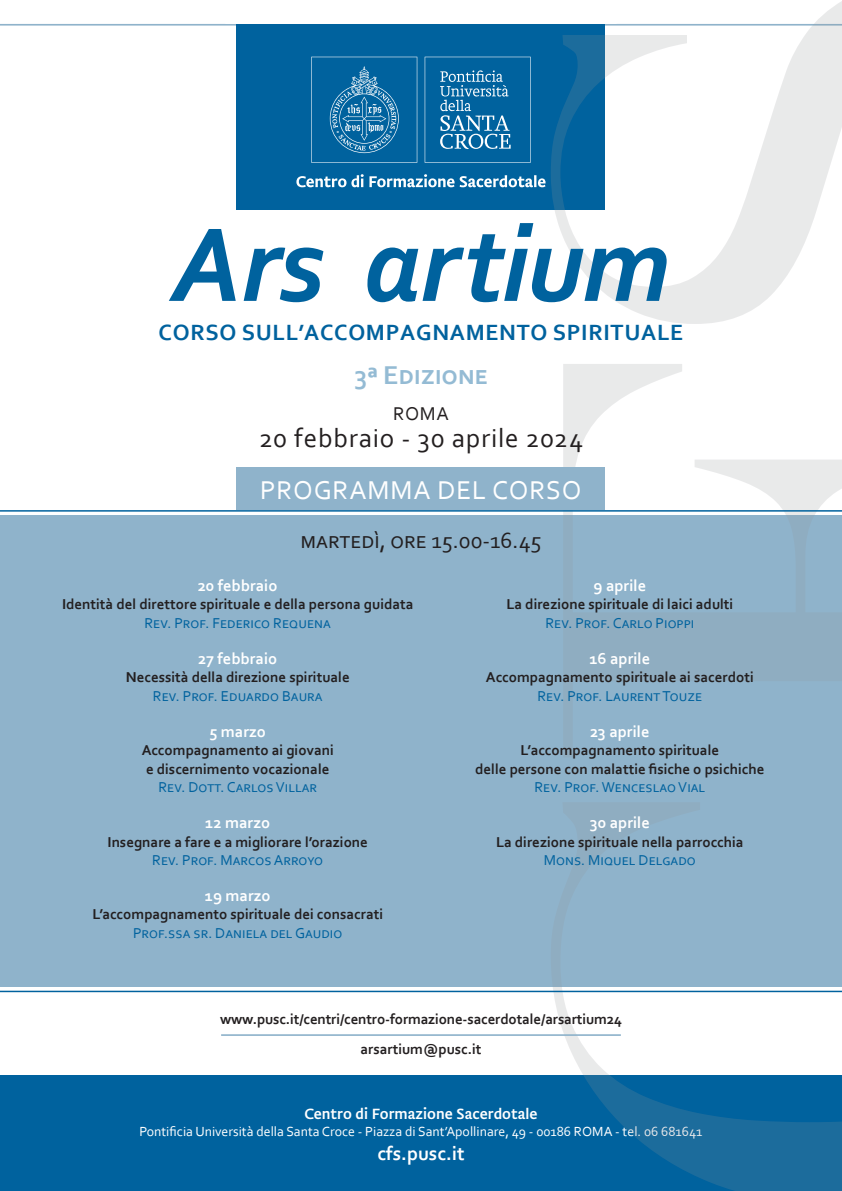
<style>
.page{position:relative;width:842px;height:1191px;background:#fff}
.page>*{position:absolute;margin:0;border:0;box-sizing:border-box;transform-origin:0 0}
.Normale{font:italic 700 110px "Corbel";letter-spacing:-.02em;color:#00629e}
.t1{font:27.2px "Corbel";letter-spacing:.03em;color:#231f20}
.t2{font:27px "Corbel";letter-spacing:.03em;color:#fff}
.Normale-2{font:700 27px "Corbel";color:#94bbd4}
.Normale-3{font:700 23.1px "Corbel";letter-spacing:.03em;color:#00629e}
.Normale-4{font:23px "Corbel";color:#231f20}
.Normale-5{font:700 20px "Corbel";color:#fff}
.t3{font:19.4px "Corbel";color:#231f20}
.Stile_di_paragrafo_3{font:700 16.5px "Corbel";color:#fff}
.Normale-6{font:15.4px "Brioni Sanst Std";color:#fff}
.Stile_di_paragrafo_1{font:700 15px "Corbel";color:#231f20}
.Stile_di_paragrafo_2{font:15px "Corbel";color:#00629e}
.Normale-7{font:700 15px "Corbel";letter-spacing:-.01em;color:#231f20}
.Normale-8{font:13.9px "Corbel";color:#fff}
</style>
<div class="page">
<hr style="left:0;top:24px;width:842px;height:2px;background:#8fb3cb">
<div style="left:237px;top:25px;width:368px;height:185px;background:#00629e"></div>
<div style="left:0;top:515px;width:842px;height:472px;background:#8fb3cb"></div>
<div style="left:0;top:1075px;width:842px;height:116px;background:#00629e"></div>
<svg style="left:296px;top:174px;width:249px;height:13px"></svg>
<svg style="left:311px;top:57px;width:106px;height:106px"></svg>
<svg style="left:425px;top:57px;width:106px;height:106px"></svg>
<svg style="left:551px;top:1px;width:291px;height:1190px"></svg>
<hr style="left:225px;top:22px;width:392px;height:2px;background:#fff">
<hr style="left:0;top:510px;width:842px;height:1px;background:#00629e">
<hr style="left:0;top:990px;width:842px;height:2px;background:#00629e">
<div style="left:237px;top:467px;width:368px;height:43px;background:#8fb3cb"></div>
<hr style="left:221px;top:1034px;width:400px;height:2px;background:#8fb3cb">
<p class="Normale" style="left:172px;top:196px;width:499px">Ars artium</p>
<p class="Normale-3" style="left:159px;top:317px;width:526px">CORSO SULL’ACCOMPAGNAMENTO SPIRITUALE</p>
<p class="Normale-2" style="left:355px;top:359px;width:135px">3ª Edizione</p>
<p class="t3" style="left:393px;top:402px;width:57px">ROMA</p>
<p class="t1" style="left:259px;top:421px;width:325px">20 febbraio - 30 aprile 2024</p>
<p class="t2" style="left:260px;top:473px;width:323px">PROGRAMMA DEL CORSO</p>
<p class="Normale-4" style="left:300px;top:526px;width:243px">martedì, ore 15.00-16.45</p>
<p class="Stile_di_paragrafo_3" style="left:198px;top:575px;width:81px">20 febbraio</p>
<p class="Stile_di_paragrafo_1" style="left:62px;top:595px;width:353px">Identità del direttore spirituale e della persona guidata</p>
<p class="Stile_di_paragrafo_2" style="left:144px;top:614px;width:188px">Rev. Prof. Federico Requena</p>
<p class="Stile_di_paragrafo_3" style="left:198px;top:648px;width:81px">27 febbraio</p>
<p class="Stile_di_paragrafo_1" style="left:126px;top:668px;width:225px">Necessità della direzione spirituale</p>
<p class="Stile_di_paragrafo_2" style="left:153px;top:686px;width:171px">Rev. Prof. Eduardo Baura</p>
<p class="Stile_di_paragrafo_3" style="left:209px;top:721px;width:58px">5 marzo</p>
<p class="Stile_di_paragrafo_1" style="left:142px;top:741px;width:194px">Accompagnamento ai giovani</p>
<p class="Stile_di_paragrafo_1" style="left:146px;top:759px;width:185px">e discernimento vocazionale</p>
<p class="Stile_di_paragrafo_2" style="left:158px;top:778px;width:160px">Rev. Dott. Carlos Villar</p>
<p class="Stile_di_paragrafo_3" style="left:205px;top:812px;width:66px">12 marzo</p>
<p class="Stile_di_paragrafo_1" style="left:108px;top:832px;width:262px">Insegnare a fare e a migliorare l’orazione</p>
<p class="Stile_di_paragrafo_2" style="left:152px;top:851px;width:172px">Rev. Prof. Marcos Arroyo</p>
<p class="Stile_di_paragrafo_3" style="left:205px;top:885px;width:67px">19 marzo</p>
<p class="Stile_di_paragrafo_1" style="left:92px;top:905px;width:292px">L’accompagnamento spirituale dei consacrati</p>
<p class="Stile_di_paragrafo_2" style="left:133px;top:923px;width:211px">Prof.ssa sr. Daniela del Gaudio</p>
<p class="Stile_di_paragrafo_3" style="left:593px;top:575px;width:54px">9 aprile</p>
<p class="Stile_di_paragrafo_1" style="left:506px;top:595px;width:228px">La direzione spirituale di laici adulti</p>
<p class="Stile_di_paragrafo_2" style="left:545px;top:614px;width:150px">Rev. Prof. Carlo Pioppi</p>
<p class="Stile_di_paragrafo_3" style="left:589px;top:648px;width:62px">16 aprile</p>
<p class="Stile_di_paragrafo_1" style="left:486px;top:668px;width:269px">Accompagnamento spirituale ai sacerdoti</p>
<p class="Stile_di_paragrafo_2" style="left:537px;top:686px;width:166px">Rev. Prof. Laurent Touze</p>
<p class="Stile_di_paragrafo_3" style="left:590px;top:721px;width:61px">23 aprile</p>
<p class="Stile_di_paragrafo_1" style="left:521px;top:741px;width:200px">L’accompagnamento spirituale</p>
<p class="Stile_di_paragrafo_1" style="left:475px;top:759px;width:291px">delle persone con malattie fisiche o psichiche</p>
<p class="Stile_di_paragrafo_2" style="left:534px;top:778px;width:172px">Rev. Prof. Wenceslao Vial</p>
<p class="Stile_di_paragrafo_3" style="left:590px;top:812px;width:62px">30 aprile</p>
<p class="Stile_di_paragrafo_1" style="left:496px;top:832px;width:249px">La direzione spirituale nella parrocchia</p>
<p class="Stile_di_paragrafo_2" style="left:544px;top:851px;width:153px">Mons. Miquel Delgado</p>
<p class="Normale-7" style="left:220px;top:1009px;width:403px">www.pusc.it/centri/centro-formazione-sacerdotale/arsartium24</p>
<p class="Normale-7" style="left:360px;top:1039px;width:123px">arsartium@pusc.it</p>
<p class="Normale-6" style="left:304px;top:1102px;width:235px">Centro di Formazione Sacerdotale</p>
<p class="Normale-8" style="left:139px;top:1123px;width:564px">Pontificia Università della Santa Croce - Piazza di Sant’Apollinare, 49 - 00186 ROMA - tel. 06 681641</p>
<p class="Normale-5" style="left:377px;top:1140px;width:89px">cfs.pusc.it</p>
</div>
